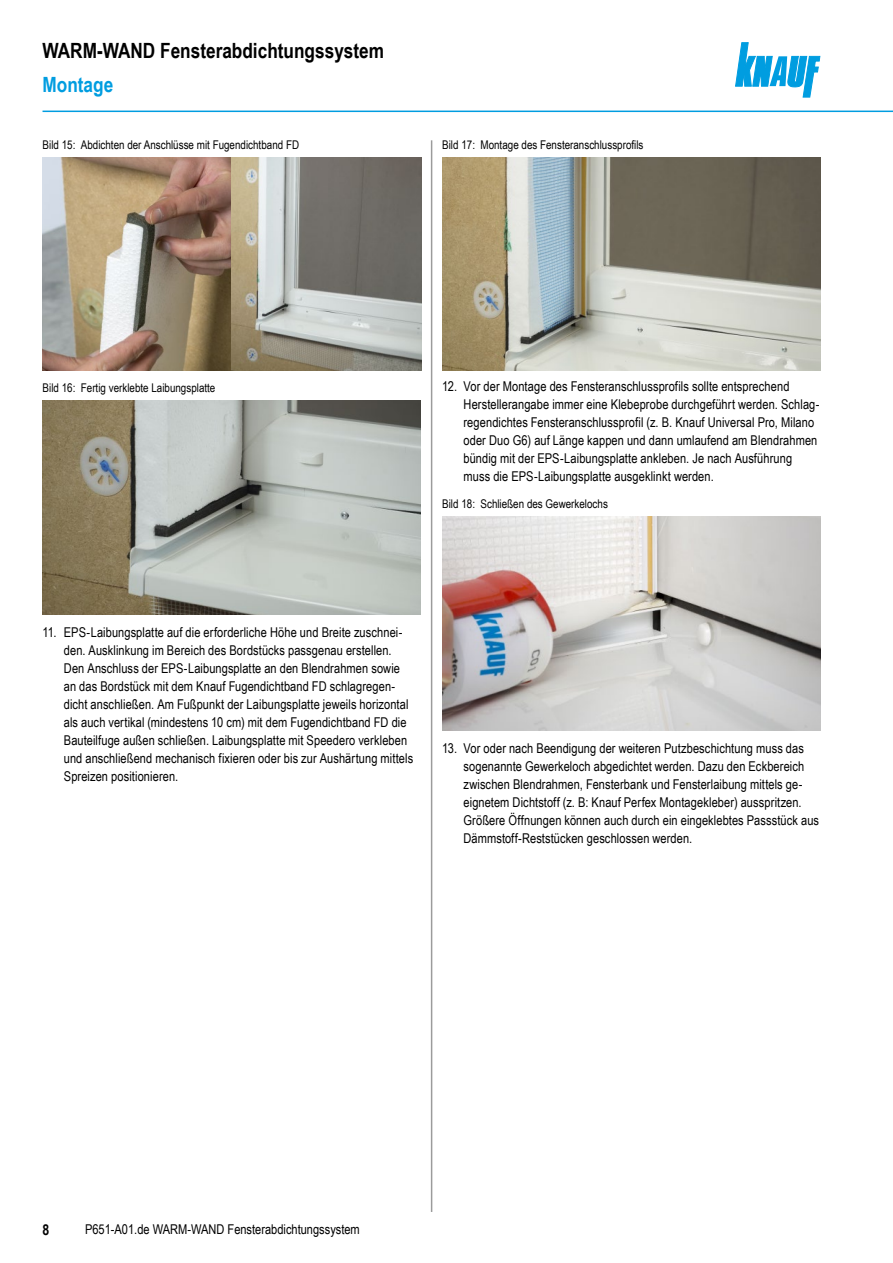
<style>
.page{position:relative;width:893px;height:1263px;background:#fff}
.page>*{position:absolute;margin:0;border:0;box-sizing:border-box;transform-origin:0 0}
.Ue1_Kopf_Ma{font:700 21px "Arial Narrow";color:#000}
.Ue2_Kopf_Ma{font:700 21px "Arial Narrow";color:#009de0}
.t1{font:700 15px "Arial Narrow";color:#000}
.t2{font:13.5px/18px "Arial Narrow";letter-spacing:.005em;color:#000}
.t3{font:12px "Arial Narrow";color:#000}
</style>
<div class="page">
<svg style="left:735px;top:43px;width:85px;height:54px"></svg>
<hr style="left:43px;top:111px;width:850px;height:1px;background:#009de0">
<hr style="left:431px;top:140px;width:1px;height:1072px;background:#9b9b9b">
<img style="left:43px;top:157px;width:378px;height:214px">
<img style="left:43px;top:401px;width:378px;height:213px">
<img style="left:442px;top:157px;width:379px;height:214px">
<img style="left:442px;top:517px;width:379px;height:213px">
<p class="Ue1_Kopf_Ma" style="left:43px;top:34px;width:343px">WARM-WAND Fensterabdichtungssystem</p>
<p class="Ue2_Kopf_Ma" style="left:43px;top:69px;width:72px">Montage</p>
<p class="t3" style="left:43px;top:136px;width:258px">Bild 15: Abdichten der Anschlüsse mit Fugendichtband FD</p>
<p class="t3" style="left:442px;top:136px;width:203px">Bild 17: Montage des Fensteranschlussprofils</p>
<p class="t3" style="left:43px;top:379px;width:174px">Bild 16: Fertig verklebte Laibungsplatte</p>
<p class="t2" style="left:463px;top:377px;width:357px;text-indent:-21px">12. Vor der Montage des Fensteranschlussprofils sollte entsprechend Herstellerangabe immer eine Klebeprobe durchgeführt werden. Schlag&shy;regendichtes Fensteranschlussprofil (z. B. Knauf Universal Pro, Milano oder Duo G6) auf Länge kappen und dann umlaufend am Blendrahmen bündig mit der EPS-Laibungsplatte ankleben. Je nach Ausführung muss die EPS-Laibungsplatte ausgeklinkt werden.</p>
<p class="t3" style="left:442px;top:495px;width:167px">Bild 18: Schließen des Gewerkelochs</p>
<p class="t2" style="left:64px;top:622px;width:351px;text-indent:-21px">11. EPS-Laibungsplatte auf die erforderliche Höhe und Breite zuschnei&shy;den. Ausklinkung im Bereich des Bordstücks passgenau erstellen.<br>Den Anschluss der EPS-Laibungsplatte an den Blendrahmen sowie an das Bordstück mit dem Knauf Fugendichtband FD schlagregen&shy;dicht anschließen. Am Fußpunkt der Laibungsplatte jeweils horizontal als auch vertikal (mindestens 10 cm) mit dem Fugendichtband FD die Bauteilfuge außen schließen. Laibungsplatte mit Speedero verkleben und anschließend mechanisch fixieren oder bis zur Aushärtung mittels Spreizen positionieren.</p>
<p class="t2" style="left:463px;top:739px;width:357px;text-indent:-21px">13. Vor oder nach Beendigung der weiteren Putzbeschichtung muss das sogenannte Gewerkeloch abgedichtet werden. Dazu den Eckbereich zwischen Blendrahmen, Fensterbank und Fensterlaibung mittels ge&shy;eignetem Dichtstoff (z. B: Knauf Perfex Montagekleber) ausspritzen.<br>Größere Öffnungen können auch durch ein eingeklebtes Passstück aus Dämmstoff-Reststücken geschlossen werden.</p>
<p class="t1" style="left:43px;top:1218px;width:8px">8</p>
<p class="t2" style="left:85px;top:1220px;width:276px">P651-A01.de WARM-WAND Fensterabdichtungssystem</p>
</div>
